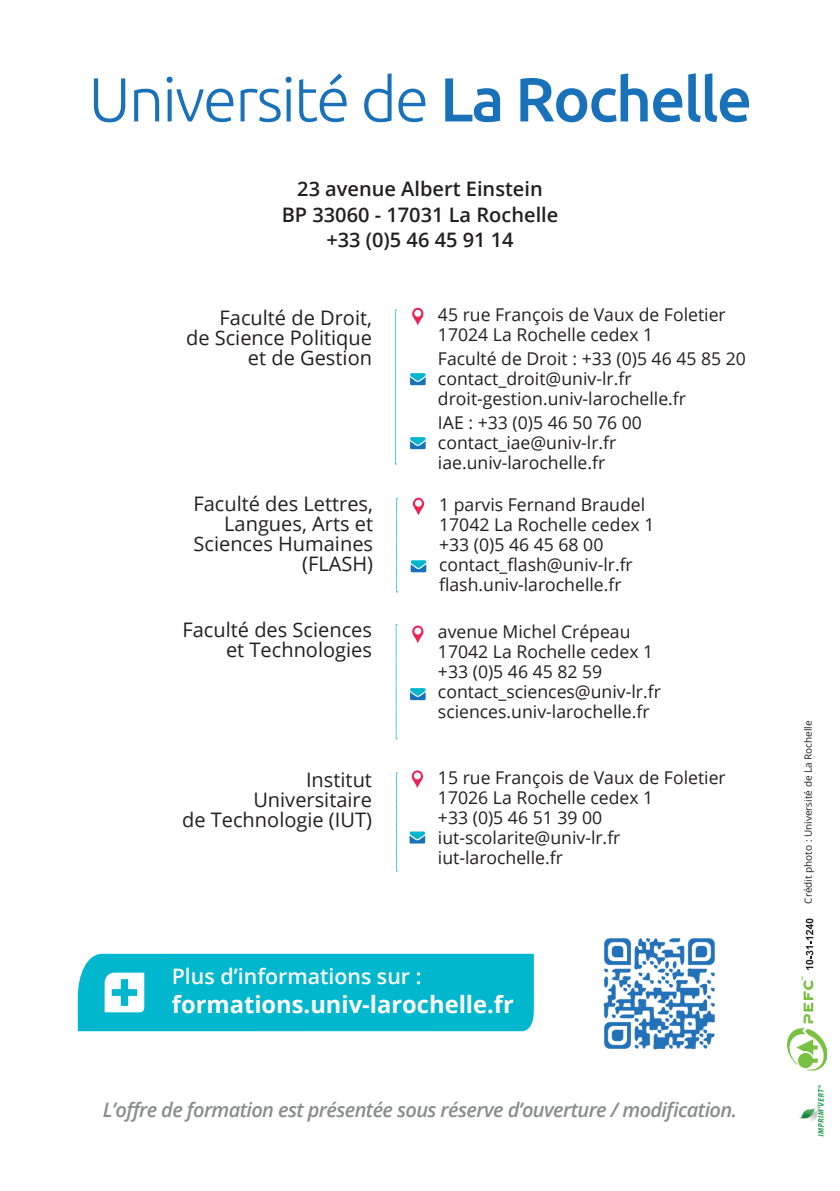
<style>
.page{position:relative;width:840px;height:1191px;background:#fff}
.page>*{position:absolute;margin:0;border:0;box-sizing:border-box;transform-origin:0 0}
.t1{font:300 62px "Ubuntu";letter-spacing:-.03em;color:#1971ba}
.t2{font:700 23.6px "Open Sans";color:#fff}
.t3{font:600 21.4px "Open Sans";color:#fff}
.t4{font:20px/20px "Open Sans";color:#231f20;text-align:right}
.t5{font:italic 600 20px "Open Sans";letter-spacing:-.03em;color:#8a8c8f}
.t6{font:600 20px "Open Sans";color:#231f20}
.t7{font:17.6px/20px "Open Sans";color:#231f20}
.t8{font:10px "Open Sans";color:#231f20}
.s1{font-weight:500}
</style>
<div class="page">
<svg style="left:395px;top:624px;width:2px;height:115px"></svg>
<svg style="left:396px;top:772px;width:1px;height:99px"></svg>
<svg style="left:395px;top:310px;width:1px;height:155px"></svg>
<svg style="left:396px;top:498px;width:1px;height:94px"></svg>
<img style="left:800px;top:1085px;width:24px;height:52px">
<svg style="left:805px;top:918px;width:7px;height:52px"></svg>
<svg style="left:787px;top:976px;width:39px;height:94px"></svg>
<svg style="left:412px;top:308px;width:11px;height:17px"></svg>
<div style="left:414px;top:310px;width:7px;height:7px;background:#fff;border-radius:50%"></div>
<svg style="left:410px;top:373px;width:15px;height:12px"></svg>
<svg style="left:410px;top:437px;width:15px;height:12px"></svg>
<svg style="left:412px;top:498px;width:12px;height:17px"></svg>
<div style="left:415px;top:500px;width:6px;height:7px;background:#fff;border-radius:50%"></div>
<svg style="left:410px;top:560px;width:16px;height:12px"></svg>
<svg style="left:412px;top:625px;width:11px;height:18px"></svg>
<div style="left:414px;top:627px;width:7px;height:7px;background:#fff;border-radius:50%"></div>
<svg style="left:410px;top:688px;width:15px;height:12px"></svg>
<svg style="left:411px;top:770px;width:12px;height:18px"></svg>
<svg style="left:413px;top:772px;width:7px;height:7px"></svg>
<svg style="left:409px;top:831px;width:16px;height:12px"></svg>
<img style="left:603px;top:938px;width:112px;height:112px">
<div style="left:78px;top:953px;width:455px;height:78px;background:#00b7ce"></div>
<p class="t1" style="left:88px;top:62px;width:665px">Université de <span class="s1">La Rochelle</span></p>
<p class="t6" style="left:297px;top:175px;width:247px">23 avenue Albert Einstein</p>
<p class="t6" style="left:281px;top:201px;width:278px">BP 33060 - 17031 La Rochelle</p>
<p class="t6" style="left:326px;top:226px;width:189px">+33 (0)5 46 45 91 14</p>
<p class="t4" style="left:186px;top:307px;width:187px">Faculté de Droit,<br>de Science Politique et de Gestion</p>
<p class="t7" style="left:437px;top:304px;width:289px">45 rue François de Vaux de Foletier</p>
<p class="t7" style="left:437px;top:324px;width:217px">17024 La Rochelle cedex 1</p>
<p class="t7" style="left:437px;top:348px;width:309px">Faculté de Droit : +33 (0)5 46 45 85 20</p>
<p class="t7" style="left:437px;top:368px;width:195px">contact_droit@univ-lr.fr</p>
<p class="t7" style="left:437px;top:388px;width:249px">droit-gestion.univ-larochelle.fr</p>
<p class="t7" style="left:437px;top:412px;width:205px">IAE : +33 (0)5 46 50 76 00 contact_iae@univ-lr.fr</p>
<p class="t7" style="left:437px;top:452px;width:169px">iae.univ-larochelle.fr</p>
<p class="t4" style="left:193px;top:493px;width:181px">Faculté des Lettres,<br>Langues, Arts et<br>Sciences Humaines (FLASH)</p>
<p class="t7" style="left:439px;top:494px;width:207px">1 parvis Fernand Braudel</p>
<p class="t7" style="left:439px;top:514px;width:217px">17042 La Rochelle cedex 1</p>
<p class="t7" style="left:439px;top:534px;width:195px">+33 (0)5 46 45 68 00 contact_flash@univ-lr.fr</p>
<p class="t7" style="left:439px;top:574px;width:184px">flash.univ-larochelle.fr</p>
<p class="t4" style="left:182px;top:619px;width:191px">Faculté des Sciences et Technologies</p>
<p class="t7" style="left:437px;top:621px;width:194px">avenue Michel Crépeau</p>
<p class="t7" style="left:437px;top:641px;width:217px">17042 La Rochelle cedex 1</p>
<p class="t7" style="left:437px;top:661px;width:166px">+33 (0)5 46 45 82 59</p>
<p class="t7" style="left:437px;top:681px;width:224px">contact_sciences@univ-lr.fr</p>
<p class="t7" style="left:437px;top:701px;width:213px">sciences.univ-larochelle.fr</p>
<p class="t4" style="left:182px;top:769px;width:191px">Institut<br>Universitaire<br>de Technologie (IUT)</p>
<p class="t7" style="left:437px;top:767px;width:289px">15 rue François de Vaux de Foletier</p>
<p class="t7" style="left:437px;top:787px;width:217px">17026 La Rochelle cedex 1</p>
<p class="t7" style="left:437px;top:807px;width:166px">+33 (0)5 46 51 39 00</p>
<p class="t7" style="left:437px;top:827px;width:184px">iut-scolarite@univ-lr.fr</p>
<p class="t7" style="left:437px;top:847px;width:126px">iut-larochelle.fr</p>
<p class="t3" style="left:172px;top:962px;width:251px">Plus d’informations sur :</p>
<p class="t2" style="left:172px;top:987px;width:343px">formations.univ-larochelle.fr</p>
<p class="t5" style="left:103px;top:1095px;width:635px">L’offre de formation est présentée sous réserve d’ouverture / modification.</p>
<p class="t8" style="left:801px;top:903px;width:185px;rotate:-90deg">Crédit photo : Université de La Rochelle</p>
</div>
